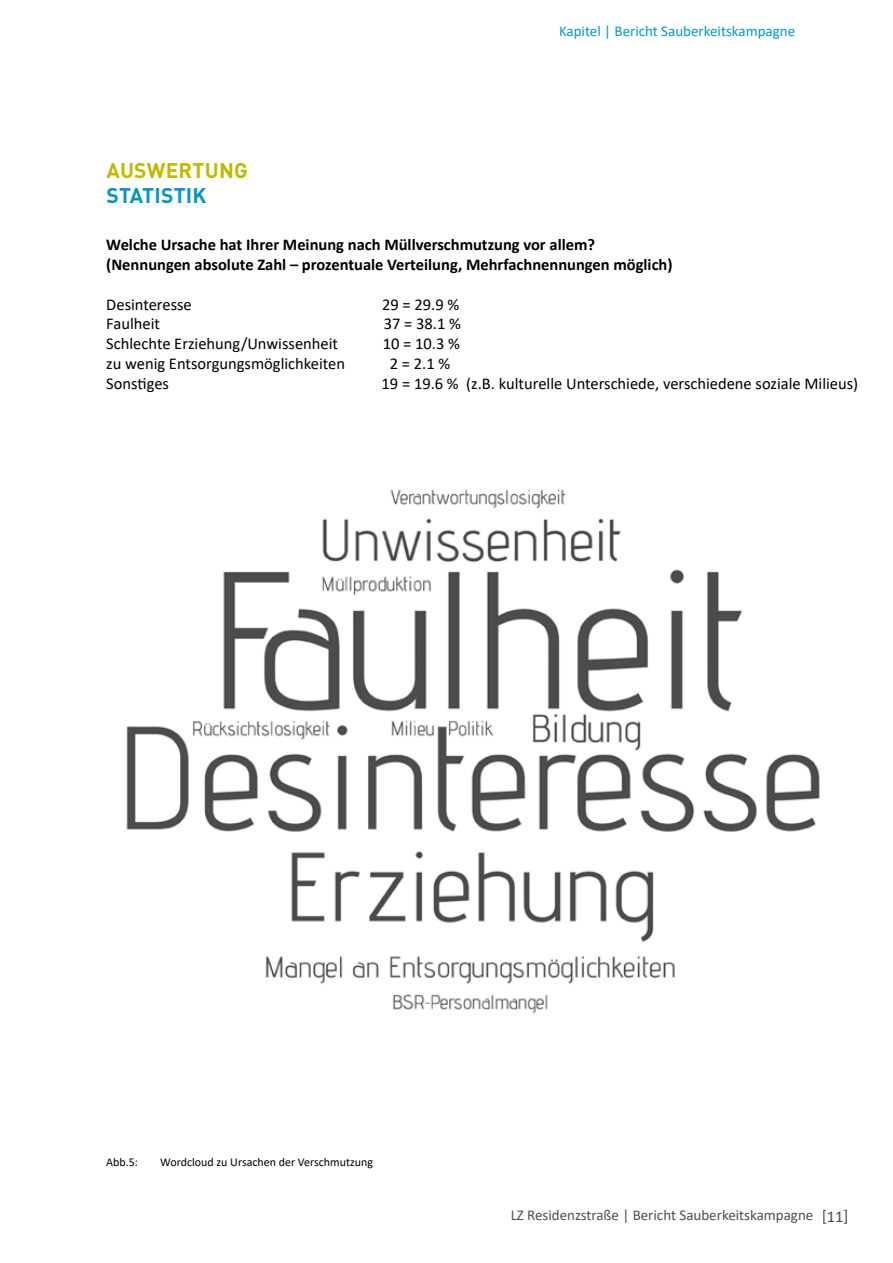
<style>
.page{position:relative;width:893px;height:1263px;background:#fff}
.page>*{position:absolute;margin:0;border:0;box-sizing:border-box;transform-origin:0 0}
.t1{font:700 21px "DIN Pro";letter-spacing:.01em;color:#c0ba00}
.t2{font:700 21px "DIN Pro";letter-spacing:.01em;color:#0495ca}
.t3{font:16.5px "Calibri";color:#000}
.t4{font:700 16.5px/19.8px "Calibri";color:#000}
.t5{font:15px "Calibri";color:#000}
.t6{font:15px "Calibri";color:#009ac4}
.t7{font:12px "Calibri";color:#000}
.s1{font-size:16.5px}
</style>
<div class="page">
<img style="left:126px;top:489px;width:694px;height:525px">
<p class="t6" style="left:559px;top:21px;width:238px">Kapitel | Bericht Sauberkeitskampagne</p>
<p class="t1" style="left:106px;top:156px;width:143px">AUSWERTUNG</p>
<p class="t2" style="left:106px;top:181px;width:102px">STATISTIK</p>
<p class="t4" style="left:106px;top:234px;width:568px">Welche Ursache hat Ihrer Meinung nach Müllverschmutzung vor allem? (Nennungen absolute Zahl – prozentuale Verteilung, Mehrfachnennungen möglich)</p>
<p class="t3" style="left:106px;top:293px;width:87px">Desinteresse</p>
<p class="t3" style="left:382px;top:293px;width:79px">29 = 29.9 %</p>
<p class="t3" style="left:106px;top:312px;width:55px">Faulheit</p>
<p class="t3" style="left:384px;top:312px;width:79px">37 = 38.1 %</p>
<p class="t3" style="left:106px;top:332px;width:233px">Schlechte Erziehung/Unwissenheit</p>
<p class="t3" style="left:383px;top:332px;width:79px">10 = 10.3 %</p>
<p class="t3" style="left:106px;top:352px;width:240px">zu wenig Entsorgungsmöglichkeiten</p>
<p class="t3" style="left:390px;top:352px;width:62px">2=2.1%</p>
<p class="t3" style="left:106px;top:372px;width:64px">Sonstiges</p>
<p class="t3" style="left:382px;top:372px;width:478px">19 = 19.6 % (z.B. kulturelle Unterschiede, verschiedene soziale Milieus)</p>
<p class="t7" style="left:106px;top:1153px;width:33px">Abb.5:</p>
<p class="t7" style="left:160px;top:1153px;width:214px">Wordcloud zu Ursachen der Verschmutzung</p>
<p class="t5" style="left:510px;top:1205px;width:340px">LZ Residenzstraße | Bericht Sauberkeitskampagne <span class="s1">[11]</span></p>
</div>
